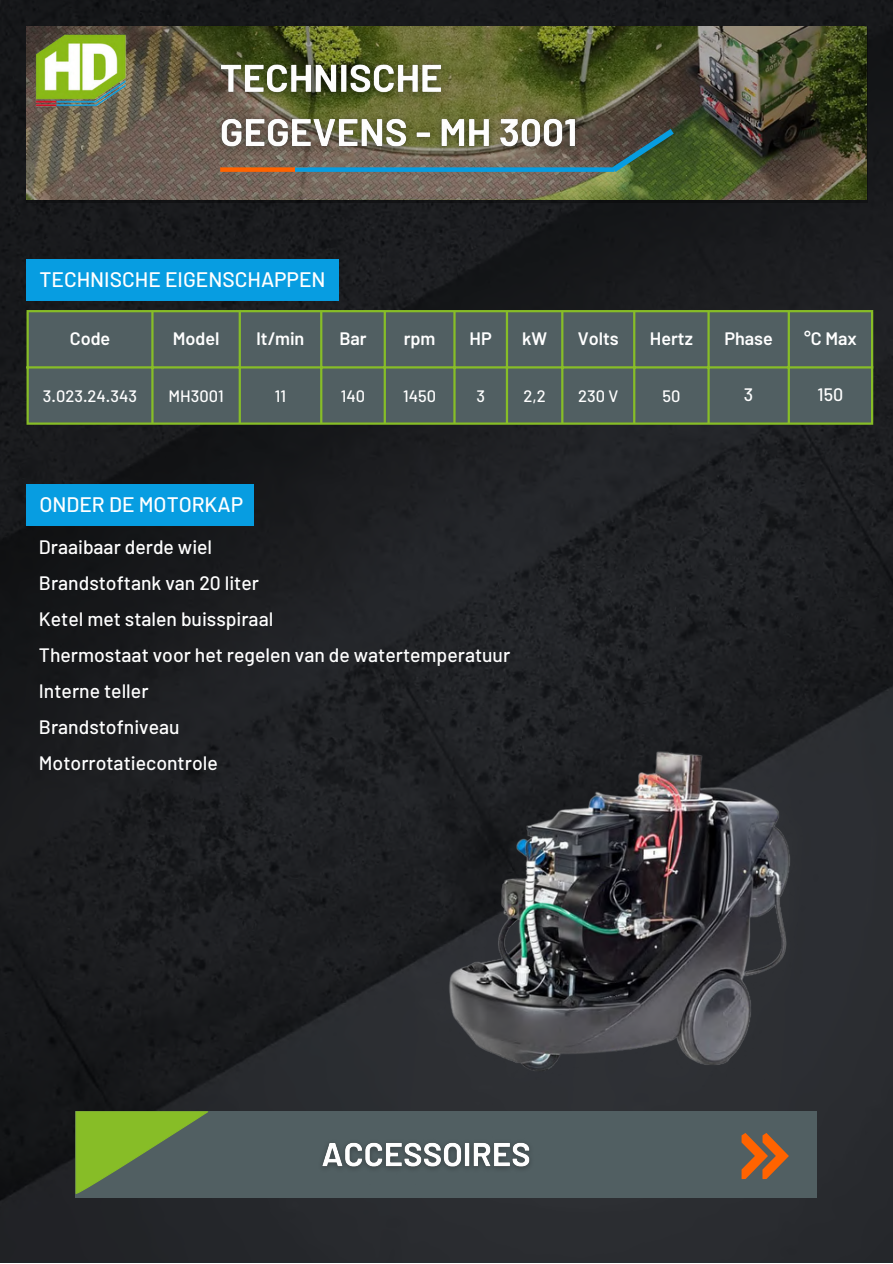
<style>
.page{position:relative;width:893px;height:1264px;background:#fff}
.page>*{position:absolute;margin:0;border:0;box-sizing:border-box;transform-origin:0 0}
.t1{font:500 21px "Barlow";color:#fff}
.t2{font:500 19.35px "Barlow";color:#fff}
.t3{font:600 18px "Barlow";color:#fff}
.t4{font:500 18px "Barlow";color:#fff}
.t5{font:500 16.5px "Barlow";color:#fff}
</style>
<div class="page">
<img style="left:0;top:0;width:892px;height:1262px">
<img style="left:27px;top:27px;width:840px;height:175px">
<div style="left:75px;top:1111px;width:742px;height:86px;background:#515f62"></div>
<svg style="left:741px;top:1133px;width:47px;height:46px"></svg>
<div style="left:220px;top:167px;width:88px;height:5px;background:#ff6300"></div>
<div style="left:295px;top:167px;width:319px;height:5px;background:#079de1"></div>
<svg style="left:606px;top:123px;width:74px;height:54px;background:#425744"></svg>
<svg style="left:76px;top:1111px;width:132px;height:83px"></svg>
<img style="left:35px;top:35px;width:92px;height:73px">
<div style="left:27px;top:259px;width:312px;height:41px;background:#079de1"></div>
<div style="left:29px;top:312px;width:841px;height:110px;background:#515f62"></div>
<hr style="left:27px;top:312px;width:2px;height:110px;background:#87bd27">
<hr style="left:151px;top:312px;width:2px;height:110px;background:#87bd27">
<hr style="left:239px;top:312px;width:2px;height:110px;background:#87bd27">
<hr style="left:320px;top:312px;width:2px;height:110px;background:#87bd27">
<hr style="left:383px;top:312px;width:3px;height:110px;background:#87bd27">
<hr style="left:453px;top:312px;width:2px;height:110px;background:#87bd27">
<hr style="left:506px;top:312px;width:2px;height:110px;background:#87bd27">
<hr style="left:561px;top:312px;width:2px;height:110px;background:#87bd27">
<hr style="left:633px;top:312px;width:2px;height:110px;background:#87bd27">
<hr style="left:707px;top:312px;width:2px;height:110px;background:#87bd27">
<hr style="left:787px;top:312px;width:2px;height:110px;background:#87bd27">
<hr style="left:870px;top:312px;width:3px;height:110px;background:#87bd27">
<hr style="left:27px;top:310px;width:846px;height:2px;background:#87bd27">
<hr style="left:27px;top:366px;width:846px;height:2px;background:#87bd27">
<hr style="left:27px;top:422px;width:846px;height:3px;background:#87bd27">
<div style="left:27px;top:484px;width:227px;height:41px;background:#079de1"></div>
<img style="left:360px;top:680px;width:522px;height:424px">
<img style="left:207px;top:42px;width:382px;height:126px">
<img style="left:322px;top:1142px;width:208px;height:27px">
<p class="t1" style="left:39px;top:266px;width:288px">TECHNISCHE EIGENSCHAPPEN</p>
<p class="t3" style="left:70px;top:327px;width:42px">Code</p>
<p class="t3" style="left:173px;top:327px;width:48px">Model</p>
<p class="t3" style="left:256px;top:327px;width:49px">lt/min</p>
<p class="t3" style="left:339px;top:327px;width:29px">Bar</p>
<p class="t3" style="left:404px;top:327px;width:33px">rpm</p>
<p class="t3" style="left:469px;top:327px;width:24px">HP</p>
<p class="t3" style="left:522px;top:327px;width:26px">kW</p>
<p class="t3" style="left:577px;top:327px;width:42px">Volts</p>
<p class="t3" style="left:650px;top:327px;width:44px">Hertz</p>
<p class="t3" style="left:724px;top:327px;width:50px">Phase</p>
<p class="t3" style="left:804px;top:327px;width:54px">°C Max</p>
<p class="t5" style="left:43px;top:386px;width:96px">3.023.24.343</p>
<p class="t5" style="left:168px;top:386px;width:57px">MH3001</p>
<p class="t5" style="left:275px;top:386px;width:13px">11</p>
<p class="t5" style="left:341px;top:386px;width:26px">140</p>
<p class="t5" style="left:403px;top:386px;width:35px">1450</p>
<p class="t5" style="left:476px;top:386px;width:10px">3</p>
<p class="t5" style="left:523px;top:386px;width:24px">2,2</p>
<p class="t5" style="left:578px;top:386px;width:42px">230 V</p>
<p class="t5" style="left:662px;top:386px;width:19px">50</p>
<p class="t4" style="left:743px;top:383px;width:11px">3</p>
<p class="t4" style="left:817px;top:383px;width:27px">150</p>
<p class="t1" style="left:39px;top:491px;width:205px">ONDER DE MOTORKAP</p>
<p class="t2" style="left:39px;top:534px;width:175px">Draaibaar derde wiel</p>
<p class="t2" style="left:39px;top:570px;width:222px">Brandstoftank van 20 liter</p>
<p class="t2" style="left:39px;top:606px;width:236px">Ketel met stalen buisspiraal</p>
<p class="t2" style="left:39px;top:642px;width:473px">Thermostaat voor het regelen van de watertemperatuur</p>
<p class="t2" style="left:39px;top:678px;width:111px">Interne teller</p>
<p class="t2" style="left:39px;top:714px;width:142px">Brandstofniveau</p>
<p class="t2" style="left:39px;top:750px;width:180px">Motorrotatiecontrole</p>
</div>
